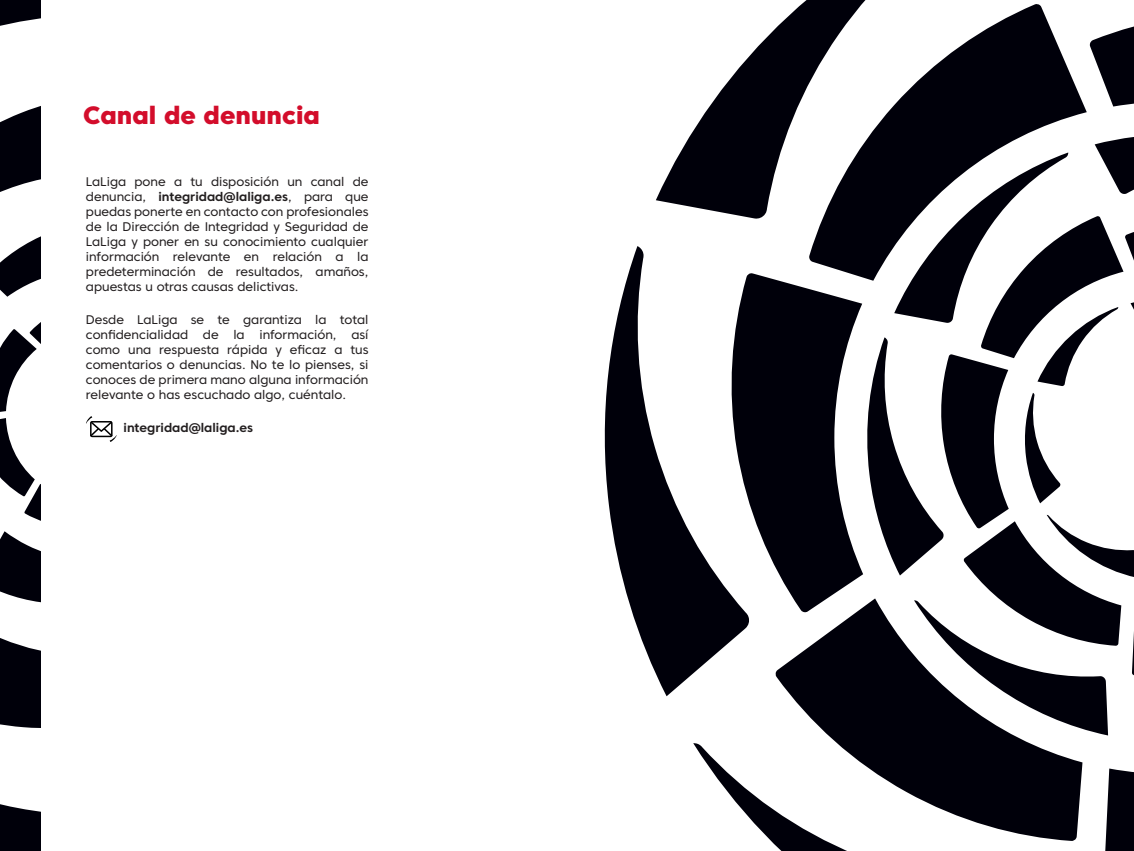
<style>
.page{position:relative;width:1134px;height:851px;background:#fff}
.page>*{position:absolute;margin:0;border:0;box-sizing:border-box;transform-origin:0 0}
.Titulos_a_36{font:800 25px "Core Sans C 85";color:#d30d2b}
.Cuerpo_de_texto{font:12.5px/15px "Core Sans C 45";color:#231f20;text-align:justify}
.Cuerpo_de_texto-2{font:700 12.5px "Core Sans C 65";color:#231f20}
.s1{font-family:"Core Sans C 65";font-weight:700}
</style>
<div class="page">
<svg style="left:809px;top:4px;width:233px;height:274px;fill:#00000a"></svg>
<svg style="left:750px;top:273px;width:113px;height:325px;fill:#00000a"></svg>
<svg style="left:775px;top:598px;width:89px;height:145px;fill:#00000a"></svg>
<svg style="left:693px;top:743px;width:171px;height:107px"></svg>
<svg style="left:604px;top:246px;width:146px;height:450px"></svg>
<svg style="left:656px;top:0;width:329px;height:219px"></svg>
<svg style="left:864px;top:9px;width:270px;height:841px"></svg>
<svg style="left:0;top:0;width:40px;height:850px"></svg>
<svg style="left:86px;top:416px;width:31px;height:26px"></svg>
<p class="Titulos_a_36" style="left:83px;top:100px;width:238px">Canal de denuncia</p>
<p class="Cuerpo_de_texto" style="left:86px;top:174px;width:284px">LaLiga pone a tu disposición un canal de denuncia, <span class="s1">integridad@laliga.es</span>, para que puedas ponerte en contacto con profesionales de la Dirección de Integridad y Seguridad de LaLiga y poner en su conocimiento cualquier información relevante en relación a la predeterminación de resultados, amaños, apuestas u otras causas delictivas.</p>
<p class="Cuerpo_de_texto" style="left:86px;top:312px;width:284px">Desde LaLiga se te garantiza la total confidencialidad de la información, así como una respuesta rápida y eficaz a tus comentarios o denuncias. No te lo pienses, si conoces de primera mano alguna información relevante o has escuchado algo, cuéntalo.</p>
<p class="Cuerpo_de_texto-2" style="left:124px;top:419px;width:131px">integridad@laliga.es</p>
</div>
